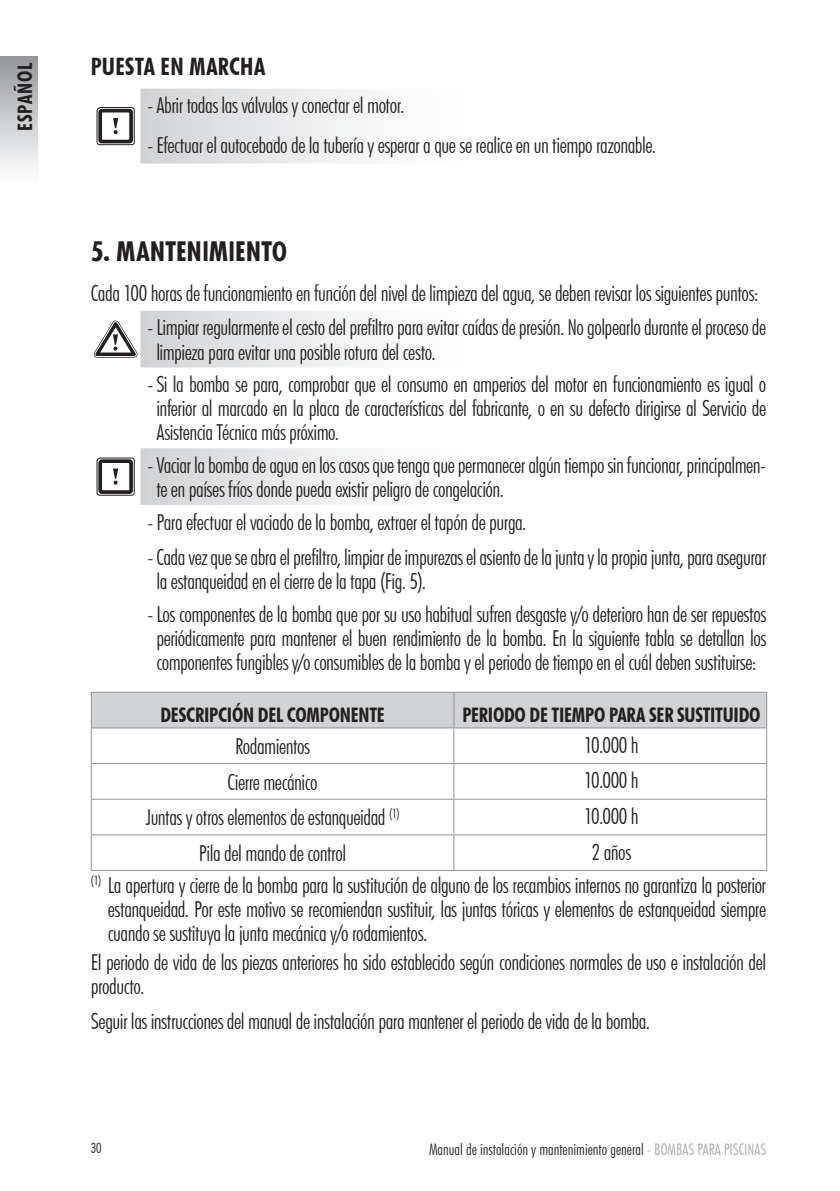
<style>
.page{position:relative;width:840px;height:1191px;background:#fff}
.page>*{position:absolute;margin:0;border:0;box-sizing:border-box;transform-origin:0 0}
.t1{font:700 condensed 26px "Futura";letter-spacing:.01em;color:#231f20}
.t2{font:700 condensed 24px "Futura BT";letter-spacing:.015em;color:#231f20}
.t3{font:300 condensed 22px/24px "Futura BT";letter-spacing:-.02em;color:#231f20}
.t4{font:700 condensed 20px "Futura BT";letter-spacing:-.01em;color:#231f20}
.t5{font:700 condensed 20px "Futura BT";letter-spacing:.04em;color:#231f20}
.t6{font:300 condensed 16px "Futura BT";color:#231f20}
.t7{font:300 condensed 14px "Futura BT";color:#231f20}
.s1{color:#a8a9ad}
</style>
<div class="page">
<div style="left:0;top:57px;width:38px;height:128px;background:linear-gradient(to bottom,#97989d,#fff)"></div>
<svg style="left:140px;top:89px;width:219px;height:75px"></svg>
<svg style="left:96px;top:107px;width:39px;height:38px"></svg>
<div style="left:98px;top:109px;width:35px;height:34px;border:4px solid #231f20;border-radius:2px"></div>
<svg style="left:140px;top:311px;width:219px;height:194px"></svg>
<svg style="left:94px;top:320px;width:43px;height:38px"></svg>
<svg style="left:96px;top:457px;width:39px;height:39px"></svg>
<div style="left:98px;top:459px;width:35px;height:35px;border:4px solid #231f20;border-radius:2px"></div>
<div style="left:91px;top:692px;width:362px;height:36px;background:#d1d2d4"></div>
<div style="left:453px;top:692px;width:313px;height:36px;background:#d1d2d4"></div>
<hr style="left:91px;top:692px;width:362px;height:1px;background:#939598">
<hr style="left:91px;top:693px;width:1px;height:34px;background:#939598">
<hr style="left:453px;top:692px;width:313px;height:1px;background:#939598">
<hr style="left:453px;top:693px;width:1px;height:34px;background:#939598">
<hr style="left:765px;top:693px;width:1px;height:34px;background:#939598">
<hr style="left:91px;top:727px;width:362px;height:1px;background:#939598">
<hr style="left:91px;top:728px;width:1px;height:35px;background:#939598">
<hr style="left:453px;top:727px;width:313px;height:1px;background:#939598">
<hr style="left:453px;top:728px;width:1px;height:35px;background:#939598">
<hr style="left:765px;top:728px;width:1px;height:35px;background:#939598">
<hr style="left:91px;top:763px;width:362px;height:1px;background:#939598">
<hr style="left:91px;top:764px;width:1px;height:34px;background:#939598">
<hr style="left:453px;top:763px;width:313px;height:1px;background:#939598">
<hr style="left:453px;top:764px;width:1px;height:34px;background:#939598">
<hr style="left:765px;top:764px;width:1px;height:34px;background:#939598">
<hr style="left:91px;top:798px;width:362px;height:1px;background:#939598">
<hr style="left:91px;top:799px;width:1px;height:35px;background:#939598">
<hr style="left:453px;top:798px;width:313px;height:1px;background:#939598">
<hr style="left:453px;top:799px;width:1px;height:35px;background:#939598">
<hr style="left:765px;top:799px;width:1px;height:35px;background:#939598">
<hr style="left:91px;top:834px;width:362px;height:1px;background:#939598">
<hr style="left:91px;top:835px;width:1px;height:35px;background:#939598">
<hr style="left:453px;top:834px;width:313px;height:1px;background:#939598">
<hr style="left:453px;top:835px;width:1px;height:35px;background:#939598">
<hr style="left:765px;top:835px;width:1px;height:35px;background:#939598">
<hr style="left:91px;top:870px;width:362px;height:1px;background:#939598">
<hr style="left:453px;top:870px;width:313px;height:1px;background:#939598">
<p class="t5" style="left:13px;top:131px;width:69px;rotate:-90deg">ESPAÑOL</p>
<p class="t2" style="left:91px;top:52px;width:176px">PUESTA EN MARCHA</p>
<p class="t3" style="left:147px;top:86px;width:510px;line-height:39.4px">-Abrir todas las válvulas y conectar el motor.<br>-Efectuar el autocebado de la tubería y esperar a que se realice en un tiempo razonable.</p>
<p class="t1" style="left:91px;top:235px;width:198px">5. MANTENIMIENTO</p>
<p class="t3" style="left:147px;top:276px;width:619px;line-height:34.2px;text-indent:-57px">Cada 100 horas de funcionamiento en función del nivel de limpieza del agua, se deben revisar los siguientes puntos: -Limpiar regularmente el cesto del prefiltro para evitar caídas de presión. No golpearlo durante el proceso de</p>
<p class="t3" style="left:147px;top:335px;width:620px;line-height:32.8px;text-indent:9px">limpieza para evitar una posible rotura del cesto.<br>-Si la bomba se para, comprobar que el consumo en amperios del motor en funcionamiento es igual o</p>
<p class="t3" style="left:156px;top:396px;width:611px">inferior al marcado en la placa de características del fabricante, o en su defecto dirigirse al Servicio de<br>Asistencia Técnica más próximo.</p>
<p class="t3" style="left:156px;top:453px;width:611px;text-indent:-9px">-Vaciar la bomba de agua en los casos que tenga que permanecer algún tiempo sin funcionar, principalmen&shy;te en países fríos donde pueda existir peligro de congelación.</p>
<p class="t3" style="left:147px;top:504px;width:619px;line-height:35.6px">-Para efectuar el vaciado de la bomba, extraer el tapón de purga.<br>-Cada vez que se abra el prefiltro, limpiar de impurezas el asiento de la junta y la propia junta, para asegurar</p>
<p class="t3" style="left:147px;top:565px;width:619px;line-height:32.8px;text-indent:9px">la estanqueidad en el cierre de la tapa (Fig. 5).<br>-Los componentes de la bomba que por su uso habitual sufren desgaste y/o deterioro han de ser repuestos</p>
<p class="t3" style="left:156px;top:626px;width:611px">periódicamente para mantener el buen rendimiento de la bomba. En la siguiente tabla se detallan los componentes fungibles y/o consumibles de la bomba y el periodo de tiempo en el cuál deben sustituirse:</p>
<p class="t4" style="left:160px;top:703px;width:226px">DESCRIPCIÓN DEL COMPONENTE</p>
<p class="t4" style="left:462px;top:703px;width:299px">PERIODO DE TIEMPO PARA SER SUSTITUIDO</p>
<p class="t3" style="left:235px;top:734px;width:76px">Rodamientos</p>
<p class="t3" style="left:584px;top:732px;width:56px">10.000 h</p>
<p class="t3" style="left:227px;top:769px;width:91px">Cierre mecánico</p>
<p class="t3" style="left:584px;top:768px;width:56px">10.000 h</p>
<p class="t3" style="left:146px;top:805px;width:255px">Juntas y otros elementos de estanqueidad <sup>(1)</sup></p>
<p class="t3" style="left:584px;top:804px;width:56px">10.000 h</p>
<p class="t3" style="left:199px;top:841px;width:149px">Pila del mando de control</p>
<p class="t3" style="left:91px;top:835px;width:676px;line-height:33px;text-indent:500px">2 años<br><sup>(1)</sup> La apertura y cierre de la bomba para la sustitución de alguno de los recambios internos no garantiza la posterior</p>
<p class="t3" style="left:108px;top:896px;width:659px">estanqueidad. Por este motivo se recomiendan sustituir, las juntas tóricas y elementos de estanqueidad siempre cuando se sustituya la junta mecánica y/o rodamientos.</p>
<p class="t3" style="left:91px;top:950px;width:676px">El periodo de vida de las piezas anteriores ha sido establecido según condiciones normales de uso e instalación del producto.</p>
<p class="t3" style="left:91px;top:1009px;width:560px">Seguir las instrucciones del manual de instalación para mantener el periodo de vida de la bomba.</p>
<p class="t7" style="left:91px;top:1140px;width:12px">30</p>
<p class="t6" style="left:429px;top:1139px;width:338px">Manual de instalación y mantenimiento general <span class="s1">- BOMBAS PARA PISCINAS</span></p>
</div>
